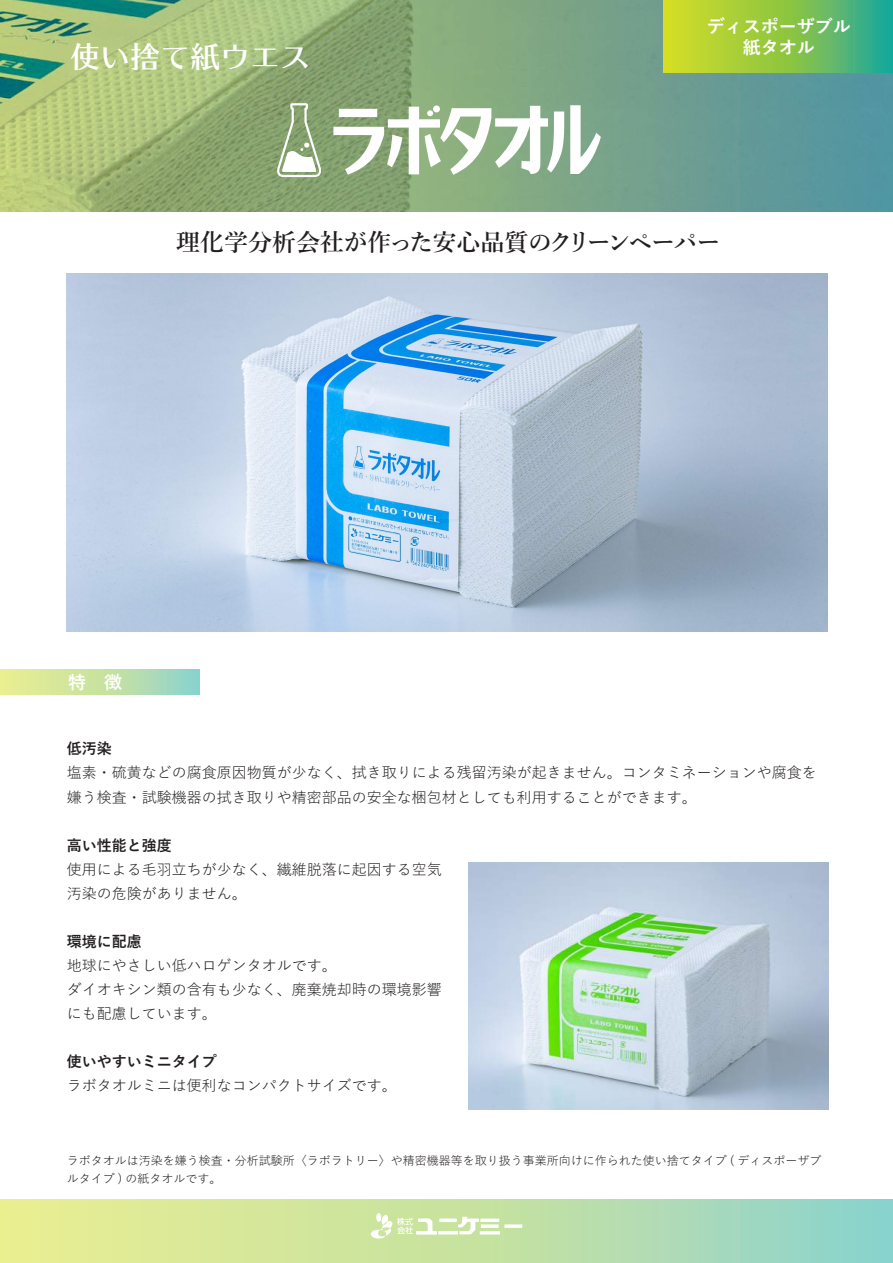
<style>
.page{position:relative;width:893px;height:1263px;background:#fff}
.page>*{position:absolute;margin:0;border:0;box-sizing:border-box;transform-origin:0 0}
.t1{font:30px "Kan 412 Typos Std";color:#fff}
.t2{font:600 24px "Yu Mincho";letter-spacing:-.02em;color:#231f20}
.t3{font:700 18px/21px "Yu Gothic";color:#fff;text-align:center}
.t4{font:15px/24px "Yu Gothic";color:#231f20}
.t5{font:700 15px "Yu Gothic";color:#231f20}
.t6{font:12px/18px "Yu Gothic";color:#231f20}
</style>
<div class="page">
<svg style="left:1px;top:0;width:892px;height:212px;background:#85aa81"></svg>
<div style="left:0;top:1200px;width:893px;height:63px;background:linear-gradient(to right,#f1ef89,#94d4c5)"></div>
<img style="left:66px;top:273px;width:761px;height:358px">
<img style="left:469px;top:863px;width:359px;height:246px">
<svg style="left:333px;top:105px;width:268px;height:70px"></svg>
<svg style="left:276px;top:103px;width:46px;height:74px"></svg>
<svg style="left:439px;top:1218px;width:18px;height:4px"></svg>
<hr style="left:438px;top:1231px;width:20px;height:3px;background:#fff">
<svg style="left:480px;top:1218px;width:19px;height:4px"></svg>
<svg style="left:481px;top:1224px;width:18px;height:4px"></svg>
<svg style="left:504px;top:1224px;width:18px;height:4px"></svg>
<hr style="left:480px;top:1231px;width:20px;height:3px;background:#fff">
<svg style="left:458px;top:1217px;width:21px;height:17px"></svg>
<svg style="left:371px;top:1214px;width:66px;height:24px"></svg>
<svg style="left:664px;top:0;width:229px;height:72px;background:#86c44f"></svg>
<div style="left:1px;top:669px;width:198px;height:25px;background:linear-gradient(to right,#f1ef89,#95d4c5)"></div>
<h1 class="t1" style="left:70px;top:40px;width:242px">使い捨て紙ウエス</h1>
<p class="t3" style="left:707px;top:16px;width:146px">ディスポーザブル紙タオル</p>
<h2 class="t2" style="left:176px;top:228px;width:546px">理化学分析会社が作った安心品質のクリーンペーパー</h2>
<p class="t3" style="left:68px;top:672px;width:55px">特　徴</p>
<p class="t5" style="left:67px;top:740px;width:47px">低汚染</p>
<p class="t4" style="left:67px;top:759px;width:752px">塩素・硫黄などの腐食原因物質が少なく、拭き取りによる残留汚染が起きません。コンタミネーションや腐食を嫌う検査・試験機器の拭き取りや精密部品の安全な梱包材としても利用することができます。</p>
<p class="t5" style="left:67px;top:836px;width:107px">高い性能と強度</p>
<p class="t4" style="left:67px;top:855px;width:376px">使用による毛羽立ちが少なく、繊維脱落に起因する空気汚染の危険がありません。</p>
<p class="t5" style="left:67px;top:932px;width:77px">環境に配慮</p>
<p class="t4" style="left:67px;top:951px;width:376px">地球にやさしい低ハロゲンタオルです。<br>ダイオキシン類の含有も少なく、廃棄焼却時の環境影響にも配慮しています。</p>
<p class="t5" style="left:67px;top:1052px;width:152px">使いやすいミニタイプ</p>
<p class="t4" style="left:67px;top:1071px;width:331px">ラボタオルミニは便利なコンパクトサイズです。</p>
<p class="t6" style="left:67px;top:1150px;width:756px">ラボタオルは汚染を嫌う検査・分析試験所〈ラボラトリー〉や精密機器等を取り扱う事業所向けに作られた使い捨てタイプ ( ディスポーザブルタイプ ) の紙タオルです。</p>
</div>
